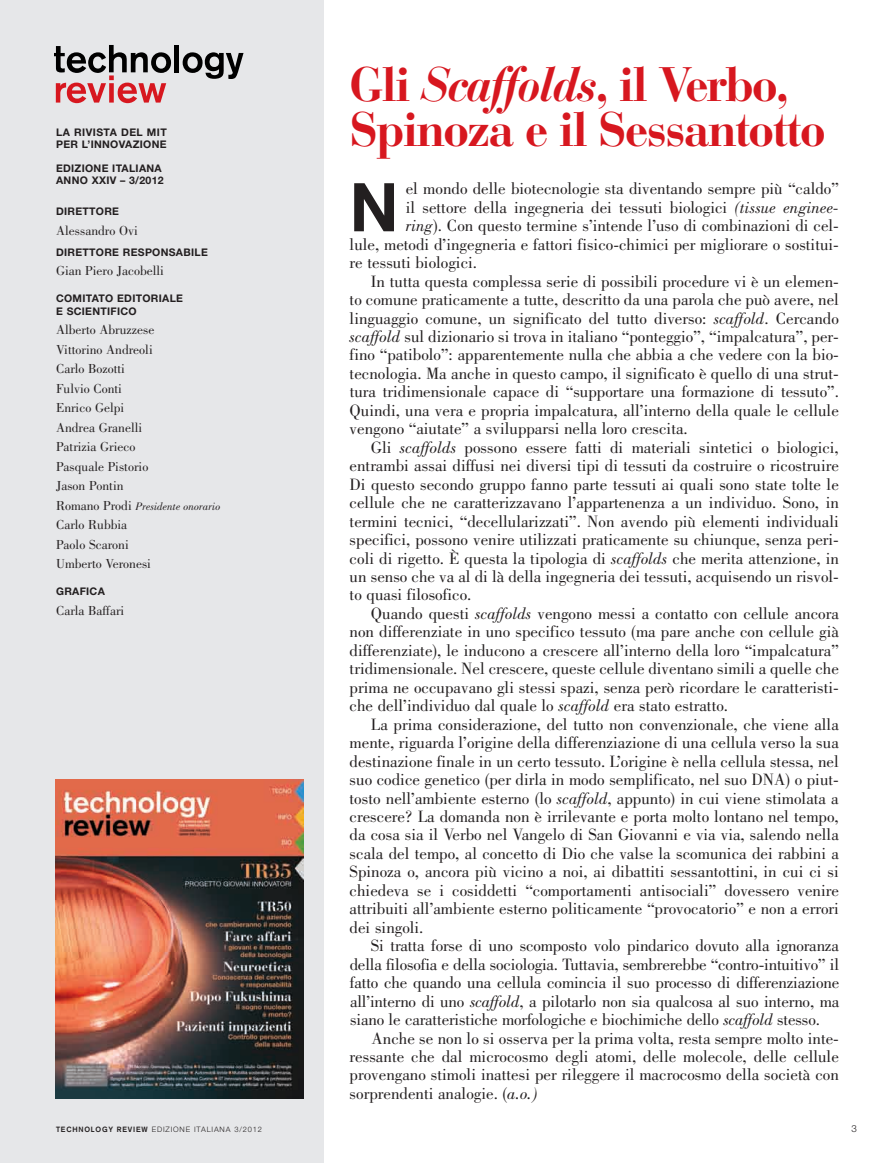
<style>
.page{position:relative;width:895px;height:1163px;background:#fff}
.page>*{position:absolute;margin:0;border:0;box-sizing:border-box;transform-origin:0 0}
.t1{font:700 67.2px "Helvetica Neue LT Std";color:#231f20}
.t2{font:700 48px/45px "Bauer Bodoni";letter-spacing:-.045em;color:#d7171f}
.t3{font:16.95px "Bodoni";color:#231f20}
.t4{font:13.5px/19.5px "Bodoni";color:#231f20}
.t5{font:italic 11.25px "Bodoni";color:#231f20}
.t6{font:700 10.5px/12px "Helvetica Neue LT Std";letter-spacing:.03em;color:#231f20}
.t7{font:300 9.75px "Helvetica Neue LT Std";color:#231f20}
.t8{font:300 7.5px "Helvetica Neue LT Std";letter-spacing:.11em;color:#231f20}
.s1{font-style:normal;font-size:13.5px}
.s2{font-style:italic}
.s3{font-family:"Akzidenz Grotesk";font-weight:700}
</style>
<div class="page">
<div style="left:1px;top:0;width:323px;height:1162px;background:#e6e7e9"></div>
<img style="left:56px;top:779px;width:247px;height:319px">
<div style="left:174px;top:45px;width:5px;height:27px;background:#000"></div>
<svg style="left:183px;top:52px;width:60px;height:27px"></svg>
<svg style="left:55px;top:45px;width:116px;height:58px"></svg>
<p class="t6" style="left:56px;top:127px;width:112px">LA RIVISTA DEL MIT<br>PER L’INNOVAZIONE</p>
<p class="t6" style="left:56px;top:163px;width:109px">EDIZIONE ITALIANA<br>ANNO XXIV – 3/2012</p>
<p class="t6" style="left:56px;top:207px;width:64px">DIRETTORE</p>
<p class="t4" style="left:56px;top:222px;width:83px">Alessandro Ovi</p>
<p class="t6" style="left:56px;top:247px;width:153px">DIRETTORE RESPONSABILE</p>
<p class="t4" style="left:56px;top:262px;width:109px">Gian Piero Jacobelli</p>
<p class="t6" style="left:56px;top:294px;width:128px">COMITATO EDITORIALE<br>E SCIENTIFICO</p>
<p class="t4" style="left:56px;top:321px;width:100px">Alberto Abruzzese<br>Vittorino Andreoli<br>Carlo Bozotti<br>Fulvio Conti<br>Enrico Gelpi<br>Andrea Granelli<br>Patrizia Grieco<br>Pasquale Pistorio<br>Jason Pontin</p>
<p class="t5" style="left:56px;top:501px;width:166px"><span class="s1">Romano Prodi</span> Presidente onorario</p>
<p class="t4" style="left:56px;top:516px;width:96px">Carlo Rubbia<br>Paolo Scaroni<br>Umberto Veronesi</p>
<p class="t6" style="left:56px;top:586px;width:50px">GRAFICA</p>
<p class="t4" style="left:56px;top:601px;width:70px">Carla Baffari</p>
<h2 class="t2" style="left:349px;top:68px;width:477px">Gli <span class="s2">Scaffolds</span>, il Verbo,<br>Spinoza e il Sessantotto</h2>
<h1 class="t1" style="left:349px;top:183px;width:50px">N</h1>
<p class="t3" style="left:406px;top:182px;width:434px">el mondo delle biotecnologie sta diventando sempre più “caldo”</p>
<p class="t3" style="left:406px;top:201px;width:434px">il settore della ingegneria dei tessuti biologici <span class="s2">(tissue enginee-</span></p>
<p class="t3" style="left:406px;top:219px;width:434px"><span class="s2">ring</span>). Con questo termine s’intende l’uso di combinazioni di cel-</p>
<p class="t3" style="left:349px;top:238px;width:490px">lule, metodi d’ingegneria e fattori fisico-chimici per migliorare o sostitui-</p>
<p class="t3" style="left:349px;top:256px;width:129px">re tessuti biologici.</p>
<p class="t3" style="left:371px;top:275px;width:469px">In tutta questa complessa serie di possibili procedure vi è un elemen-</p>
<p class="t3" style="left:349px;top:293px;width:491px">to comune praticamente a tutte, descritto da una parola che può avere, nel</p>
<p class="t3" style="left:349px;top:312px;width:490px">linguaggio comune, un significato del tutto diverso: <span class="s2">scaffold</span>. Cercando</p>
<p class="t3" style="left:349px;top:330px;width:490px"><span class="s2">scaffold</span> sul dizionario si trova in italiano “ponteggio”, “impalcatura”, per-</p>
<p class="t3" style="left:349px;top:348px;width:490px">fino “patibolo”: apparentemente nulla che abbia a che vedere con la bio-</p>
<p class="t3" style="left:349px;top:367px;width:491px">tecnologia. Ma anche in questo campo, il significato è quello di una strut-</p>
<p class="t3" style="left:349px;top:385px;width:490px">tura tridimensionale capace di “supportare una formazione di tessuto”.</p>
<p class="t3" style="left:349px;top:404px;width:490px">Quindi, una vera e propria impalcatura, all’interno della quale le cellule</p>
<p class="t3" style="left:349px;top:422px;width:340px">vengono “aiutate” a svilupparsi nella loro crescita.</p>
<p class="t3" style="left:371px;top:441px;width:469px">Gli <span class="s2">scaffolds</span> possono essere fatti di materiali sintetici o biologici,</p>
<p class="t3" style="left:349px;top:459px;width:490px">entrambi assai diffusi nei diversi tipi di tessuti da costruire o ricostruire</p>
<p class="t3" style="left:349px;top:478px;width:490px">Di questo secondo gruppo fanno parte tessuti ai quali sono state tolte le</p>
<p class="t3" style="left:349px;top:496px;width:491px">cellule che ne caratterizzavano l’appartenenza a un individuo. Sono, in</p>
<p class="t3" style="left:349px;top:515px;width:490px">termini tecnici, “decellularizzati”. Non avendo più elementi individuali</p>
<p class="t3" style="left:349px;top:533px;width:491px">specifici, possono venire utilizzati praticamente su chiunque, senza peri-</p>
<p class="t3" style="left:349px;top:551px;width:490px">coli di rigetto. È questa la tipologia di <span class="s2">scaffolds</span> che merita attenzione, in</p>
<p class="t3" style="left:349px;top:570px;width:490px">un senso che va al di là della ingegneria dei tessuti, acquisendo un risvol-</p>
<p class="t3" style="left:349px;top:588px;width:123px">to quasi filosofico.</p>
<p class="t3" style="left:371px;top:607px;width:469px">Quando questi <span class="s2">scaffolds</span> vengono messi a contatto con cellule ancora</p>
<p class="t3" style="left:349px;top:625px;width:490px">non differenziate in uno specifico tessuto (ma pare anche con cellule già</p>
<p class="t3" style="left:349px;top:644px;width:491px">differenziate), le inducono a crescere all’interno della loro “impalcatura”</p>
<p class="t3" style="left:349px;top:662px;width:490px">tridimensionale. Nel crescere, queste cellule diventano simili a quelle che</p>
<p class="t3" style="left:349px;top:681px;width:491px">prima ne occupavano gli stessi spazi, senza però ricordare le caratteristi-</p>
<p class="t3" style="left:349px;top:699px;width:380px">che dell’individuo dal quale lo <span class="s2">scaffold</span> era stato estratto.</p>
<p class="t3" style="left:371px;top:717px;width:469px">La prima considerazione, del tutto non convenzionale, che viene alla</p>
<p class="t3" style="left:349px;top:736px;width:490px">mente, riguarda l’origine della differenziazione di una cellula verso la sua</p>
<p class="t3" style="left:349px;top:754px;width:490px">destinazione finale in un certo tessuto. L’origine è nella cellula stessa, nel</p>
<p class="t3" style="left:349px;top:773px;width:490px">suo codice genetico (per dirla in modo semplificato, nel suo DNA) o piut-</p>
<p class="t3" style="left:349px;top:791px;width:490px">tosto nell’ambiente esterno (lo <span class="s2">scaffold</span>, appunto) in cui viene stimolata a</p>
<p class="t3" style="left:349px;top:810px;width:490px">crescere? La domanda non è irrilevante e porta molto lontano nel tempo,</p>
<p class="t3" style="left:349px;top:828px;width:491px">da cosa sia il Verbo nel Vangelo di San Giovanni e via via, salendo nella</p>
<p class="t3" style="left:349px;top:847px;width:490px">scala del tempo, al concetto di Dio che valse la scomunica dei rabbini a</p>
<p class="t3" style="left:349px;top:865px;width:490px">Spinoza o, ancora più vicino a noi, ai dibattiti sessantottini, in cui ci si</p>
<p class="t3" style="left:349px;top:884px;width:491px">chiedeva se i cosiddetti “comportamenti antisociali” dovessero venire</p>
<p class="t3" style="left:349px;top:902px;width:490px">attribuiti all’ambiente esterno politicamente “provocatorio” e non a errori</p>
<p class="t3" style="left:349px;top:920px;width:75px">dei singoli.</p>
<p class="t3" style="left:371px;top:939px;width:469px">Si tratta forse di uno scomposto volo pindarico dovuto alla ignoranza</p>
<p class="t3" style="left:349px;top:957px;width:491px">della filosofia e della sociologia. Tuttavia, sembrerebbe “contro-intuitivo” il</p>
<p class="t3" style="left:350px;top:976px;width:491px">fatto che quando una cellula comincia il suo processo di differenziazione</p>
<p class="t3" style="left:350px;top:994px;width:491px">all’interno di uno <span class="s2">scaffold</span>, a pilotarlo non sia qualcosa al suo interno, ma</p>
<p class="t3" style="left:350px;top:1013px;width:471px">siano le caratteristiche morfologiche e biochimiche dello <span class="s2">scaffold</span> stesso.</p>
<p class="t3" style="left:371px;top:1031px;width:469px">Anche se non lo si osserva per la prima volta, resta sempre molto inte-</p>
<p class="t3" style="left:349px;top:1050px;width:490px">ressante che dal microcosmo degli atomi, delle molecole, delle cellule</p>
<p class="t3" style="left:349px;top:1068px;width:490px">provengano stimoli inattesi per rileggere il macrocosmo della società con</p>
<p class="t3" style="left:349px;top:1086px;width:189px">sorprendenti analogie. (<span class="s2">a.o.)</span></p>
<p class="t8" style="left:56px;top:1126px;width:207px"><span class="s3">TECHNOLOGY REVIEW</span> EDIZIONE ITALIANA 3/2012</p>
<p class="t7" style="left:851px;top:1125px;width:7px">3</p>
</div>
